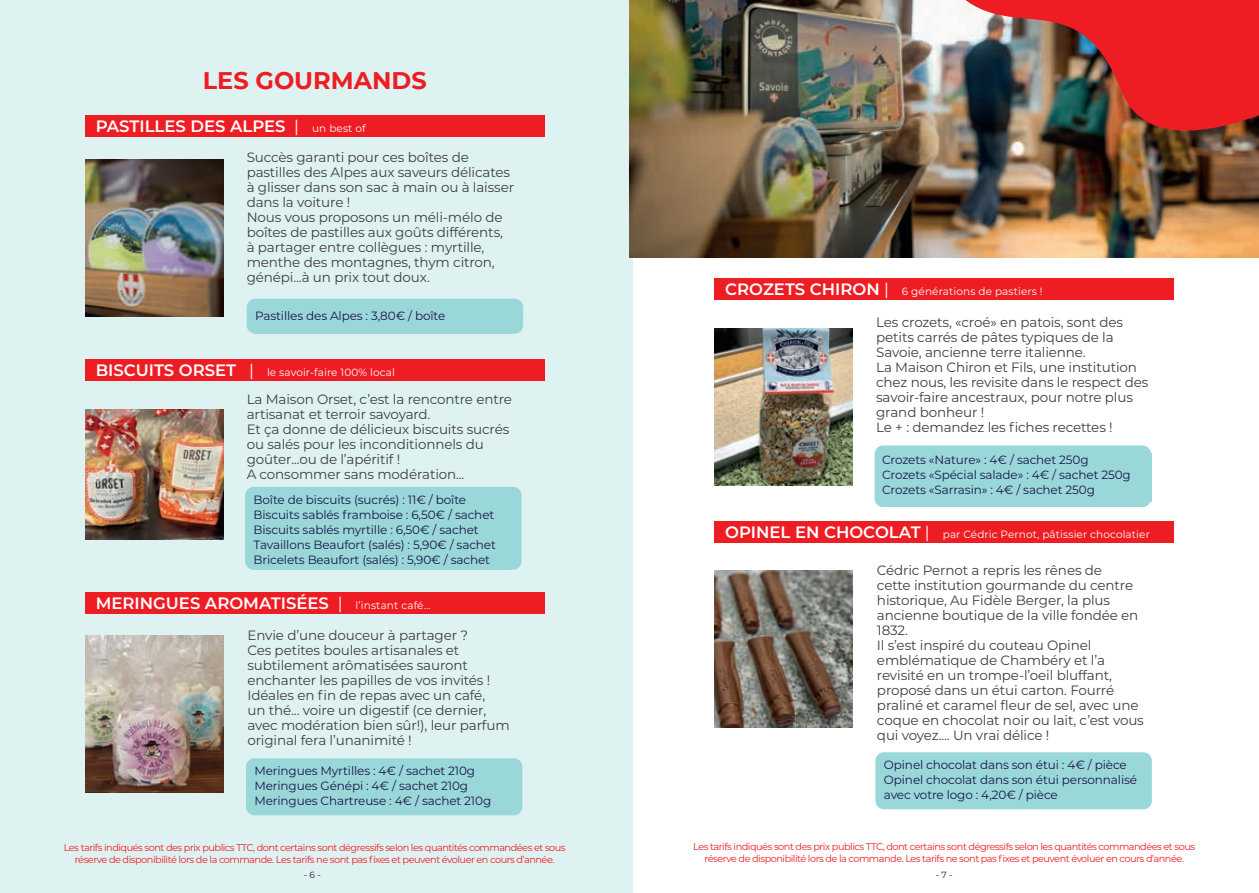
<style>
.page{position:relative;width:1259px;height:893px;background:#fff}
.page>*{position:absolute;margin:0;border:0;box-sizing:border-box;transform-origin:0 0}
.t1{font:700 24px "Montserrat";color:#ee1d23}
.t2{font:600 16.5px "Montserrat";color:#fff}
.t3{font:13.5px/15px "Montserrat";letter-spacing:-.01em;color:#3e3e3f}
.t4{font:12px/15px "Montserrat";letter-spacing:-.01em;color:#1b1649}
.t5{font:10.5px "Montserrat";letter-spacing:.01em;color:#fff}
.t6{font:9.75px/11.7px "Montserrat";letter-spacing:-.05em;color:#ee1d23;text-align:center}
.t7{font:9px "Montserrat";color:#1b1649}
.s1{font-weight:400}
.s2{font-weight:400;font-size:10.5px}
.s3{font-weight:600;font-size:16.5px}
.s4{font-size:16.5px}
</style>
<div class="page">
<div style="left:0;top:0;width:632px;height:893px;background:#dff2f2"></div>
<div style="left:85px;top:115px;width:459px;height:21px;background:#ee1d23"></div>
<img style="left:85px;top:160px;width:138px;height:156px">
<div style="left:85px;top:360px;width:459px;height:21px;background:#ee1d23"></div>
<img style="left:85px;top:410px;width:138px;height:129px">
<div style="left:85px;top:592px;width:459px;height:21px;background:#ee1d23"></div>
<img style="left:85px;top:635px;width:138px;height:157px">
<div style="left:714px;top:279px;width:460px;height:21px;background:#ee1d23"></div>
<img style="left:714px;top:328px;width:139px;height:157px">
<div style="left:714px;top:521px;width:460px;height:21px;background:#ee1d23"></div>
<img style="left:714px;top:570px;width:139px;height:157px">
<img style="left:629px;top:0;width:630px;height:258px">
<div style="left:247px;top:299px;width:276px;height:35px;background:#9ad7d9;border-radius:9px"></div>
<div style="left:245px;top:487px;width:276px;height:83px;background:#9ad7d9;border-radius:9px"></div>
<img style="left:945px;top:0;width:314px;height:209px">
<div style="left:246px;top:758px;width:276px;height:57px;background:#9ad7d9;border-radius:9px"></div>
<div style="left:874px;top:445px;width:277px;height:62px;background:#9ad7d9;border-radius:9px"></div>
<div style="left:875px;top:752px;width:276px;height:57px;background:#9ad7d9;border-radius:9px"></div>
<h1 class="t1" style="left:203px;top:63px;width:225px">LES GOURMANDS</h1>
<p class="t2" style="left:96px;top:114px;width:271px">PASTILLES DES ALPES <span class="s1">|</span> <span class="s2">un best of</span></p>
<p class="t3" style="left:247px;top:149px;width:269px">Succès garanti pour ces boîtes de pastilles des Alpes aux saveurs délicates à glisser dans son sac à main ou à laisser dans la voiture !<br>Nous vous proposons un méli-mélo de boîtes de pastilles aux goûts différents, à partager entre collègues : myrtille, menthe des montagnes, thym citron, génépi...à un prix tout doux.</p>
<p class="t4" style="left:255px;top:308px;width:192px">Pastilles des Alpes : 3,80€ / boîte</p>
<p class="t5" style="left:96px;top:365px;width:301px"><span class="s3">BISCUITS ORSET</span> <span class="s4">|</span> le savoir-faire 100% local</p>
<p class="t3" style="left:247px;top:391px;width:267px">La Maison Orset, c’est la rencontre entre artisanat et terroir savoyard.<br>Et ça donne de délicieux biscuits sucrés ou salés pour les inconditionnels du goûter...ou de l’apéritif !<br>A consommer sans modération...</p>
<p class="t4" style="left:254px;top:492px;width:244px">Boîte de biscuits (sucrés) : 11€ / boîte Biscuits sablés framboise : 6,50€ / sachet Biscuits sablés myrtille : 6,50€ / sachet Tavaillons Beaufort (salés) : 5,90€ / sachet Bricelets Beaufort (salés) : 5,90€ / sachet</p>
<p class="t2" style="left:96px;top:591px;width:336px">MERINGUES AROMATISÉES <span class="s1">|</span> <span class="s2">l’instant café...</span></p>
<p class="t3" style="left:247px;top:628px;width:264px">Envie d’une douceur à partager ?<br>Ces petites boules artisanales et subtilement arômatisées sauront enchanter les papilles de vos invités !<br>Idéales en fin de repas avec un café,<br>un thé... voire un digestif (ce dernier, avec modération bien sûr!), leur parfum original fera l’unanimité !</p>
<p class="t4" style="left:254px;top:763px;width:238px">Meringues Myrtilles : 4€ / sachet 210g<br>Meringues Génépi : 4€ / sachet 210g<br>Meringues Chartreuse : 4€ / sachet 210g</p>
<p class="t5" style="left:725px;top:284px;width:319px"><span class="s3">CROZETS CHIRON</span> <span class="s4">|</span> 6 générations de pastiers !</p>
<p class="t3" style="left:876px;top:315px;width:274px">Les crozets, «croé» en patois, sont des petits carrés de pâtes typiques de la Savoie, ancienne terre italienne.<br>La Maison Chiron et Fils, une institution chez nous, les revisite dans le respect des savoir-faire ancestraux, pour notre plus grand bonheur !<br>Le + : demandez les fiches recettes !</p>
<p class="t4" style="left:882px;top:452px;width:250px">Crozets «Nature» : 4€ / sachet 250g<br>Crozets «Spécial salade» : 4€ / sachet 250g<br>Crozets «Sarrasin» : 4€ / sachet 250g</p>
<p class="t5" style="left:725px;top:527px;width:426px"><span class="s3">OPINEL EN CHOCOLAT</span> <span class="s4">|</span> par Cédric Pernot, pâtissier chocolatier</p>
<p class="t3" style="left:877px;top:562px;width:268px">Cédric Pernot a repris les rênes de<br>cette institution gourmande du centre historique, Au Fidèle Berger, la plus ancienne boutique de la ville fondée en 1832.<br>Il s’est inspiré du couteau Opinel emblématique de Chambéry et l’a revisité en un trompe-l’oeil bluffant, proposé dans un étui carton. Fourré praliné et caramel fleur de sel, avec une coque en chocolat noir ou lait, c’est vous qui voyez.... Un vrai délice !</p>
<p class="t4" style="left:884px;top:757px;width:255px">Opinel chocolat dans son étui : 4€ / pièce<br>Opinel chocolat dans son étui personnalisé avec votre logo : 4,20€ / pièce</p>
<p class="t6" style="left:64px;top:842px;width:503px">Les tarifs indiqués sont des prix publics TTC, dont certains sont dégressifs selon les quantités commandées et sous réserve de disponibilité lors de la commande. Les tarifs ne sont pas fixes et peuvent évoluer en cours d’année.</p>
<p class="t6" style="left:693px;top:841px;width:503px">Les tarifs indiqués sont des prix publics TTC, dont certains sont dégressifs selon les quantités commandées et sous réserve de disponibilité lors de la commande. Les tarifs ne sont pas fixes et peuvent évoluer en cours d’année.</p>
<p class="t7" style="left:304px;top:869px;width:19px">- 6 -</p>
<p class="t7" style="left:312px;top:869px;width:19px">- 6 -</p>
<p class="t7" style="left:935px;top:869px;width:18px">- 7 -</p>
</div>
